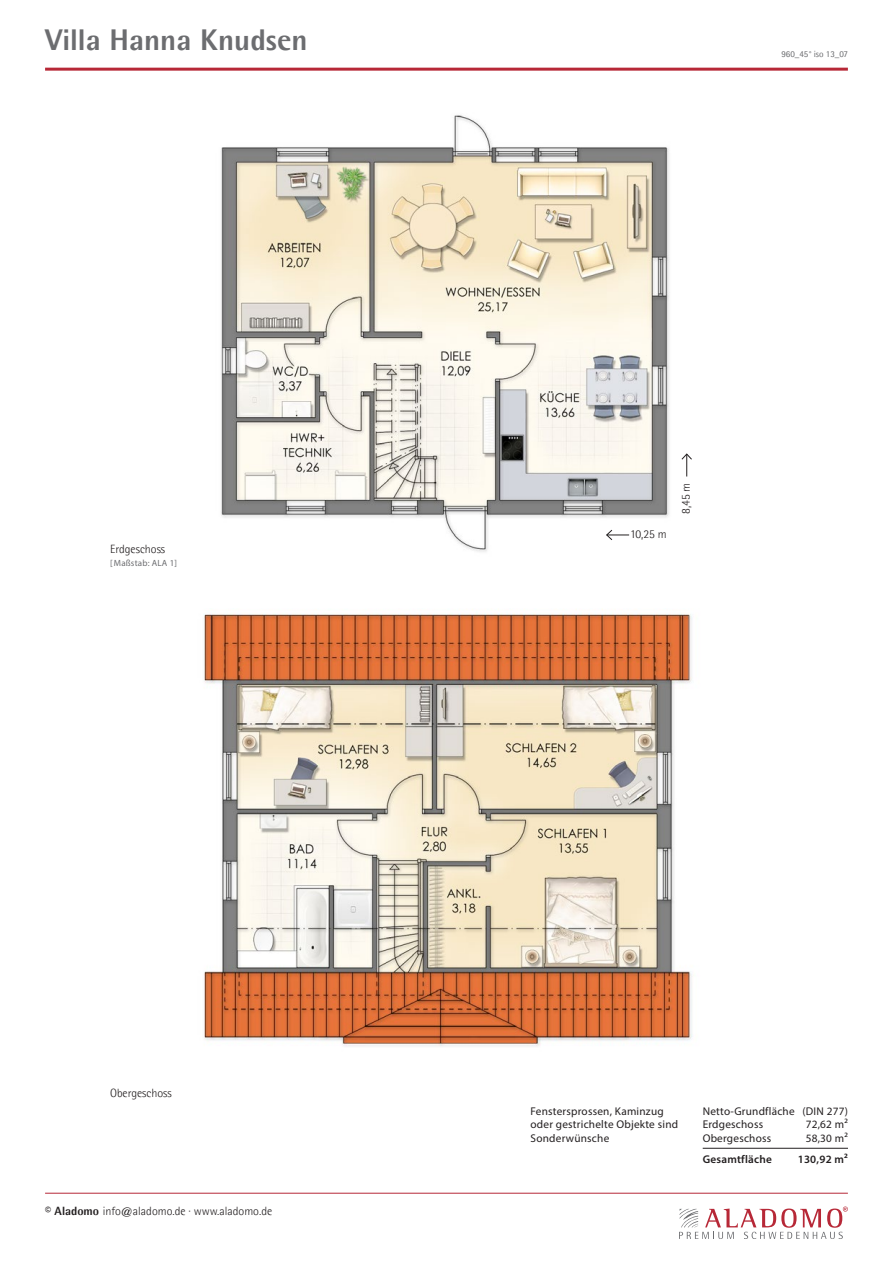
<style>
.page{position:relative;width:893px;height:1263px;background:#fff}
.page>*{position:absolute;margin:0;border:0;box-sizing:border-box;transform-origin:0 0}
.t1{font:800 30px "Agfa Rotis Semisans";color:#6c6d70}
.t2{font:300 12px "Agfa Rotis Semisans";color:#231f20}
.t3{font:11.25px/13.5px "Myriad Pro";letter-spacing:.02em;color:#231f20}
.t4{font:600 11.25px "Myriad Pro";letter-spacing:.02em;color:#231f20}
.t5{font:9px "Agfa Rotis Semisans";color:#6c6d70}
.t6{font:9px "Myriad Pro";letter-spacing:.02em;color:#6c6d70}
.s1{font-weight:800}
</style>
<div class="page">
<img style="left:221px;top:115px;width:467px;height:437px">
<img style="left:204px;top:609px;width:489px;height:438px">
<hr style="left:703px;top:1148px;width:145px;height:1px;background:#231f20">
<svg style="left:606px;top:529px;width:23px;height:12px"></svg>
<svg style="left:681px;top:453px;width:11px;height:23px"></svg>
<hr style="left:45px;top:68px;width:803px;height:3px;background:#b72837">
<hr style="left:45px;top:1193px;width:803px;height:1px;background:#b72837">
<svg style="left:679px;top:1206px;width:169px;height:33px"></svg>
<h1 class="t1" style="left:45px;top:21px;width:264px">Villa Hanna Knudsen</h1>
<p class="t2" style="left:110px;top:542px;width:56px">Erdgeschoss</p>
<p class="t6" style="left:110px;top:558px;width:68px">[Maßstab: ALA 1]</p>
<p class="t2" style="left:110px;top:1086px;width:63px">Obergeschoss</p>
<p class="t2" style="left:45px;top:1204px;width:229px"><span class="s1">© Aladomo</span> info@aladomo.de · www.aladomo.de</p>
<p class="t5" style="left:781px;top:49px;width:68px">960_45° iso 13_07</p>
<p class="t2" style="left:630px;top:527px;width:38px">10,25 m</p>
<p class="t2" style="left:679px;top:514px;width:33px;rotate:-90deg">8,45 m</p>
<p class="t3" style="left:530px;top:1104px;width:149px">Fenstersprossen, Kaminzug oder gestrichelte Objekte sind<br>Sonderwünsche</p>
<p class="t3" style="left:703px;top:1104px;width:147px">Netto-Grundfläche (DIN 277)<br>Erdgeschoss</p>
<p class="t3" style="left:806px;top:1117px;width:44px">72,62 m²</p>
<p class="t3" style="left:703px;top:1131px;width:70px">Obergeschoss</p>
<p class="t3" style="left:806px;top:1131px;width:44px">58,30 m²</p>
<p class="t4" style="left:703px;top:1152px;width:71px">Gesamtfläche</p>
<p class="t4" style="left:798px;top:1152px;width:52px">130,92 m²</p>
</div>
